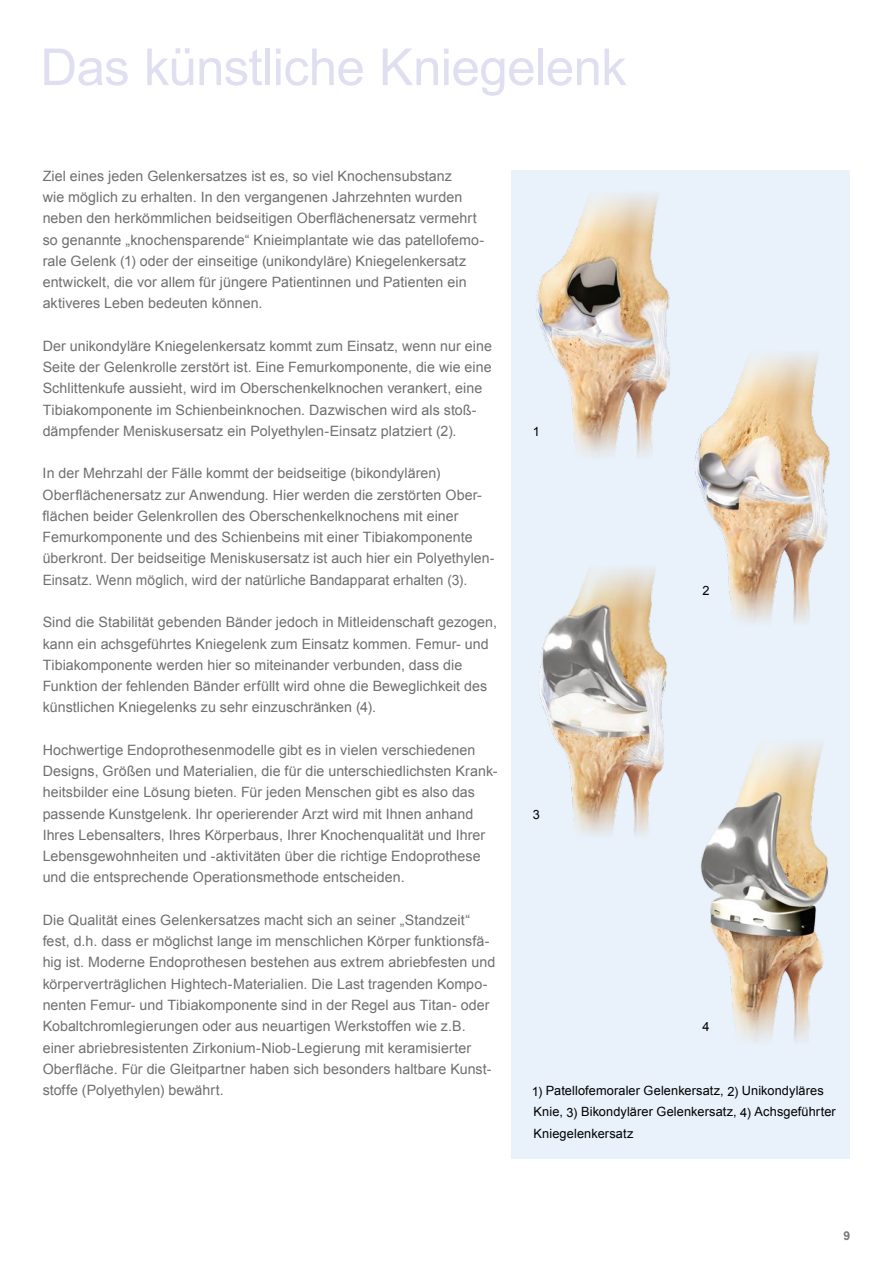
<style>
.page{position:relative;width:893px;height:1263px;background:#fff}
.page>*{position:absolute;margin:0;border:0;box-sizing:border-box;transform-origin:0 0}
.t1{font:51px "Arial";letter-spacing:-.01em;color:#dfdff1}
.t2{font:14.25px/21.3px "Arial";letter-spacing:.005em;color:#6f6f6e}
.t3{font:12.75px/21.3px "Arial";letter-spacing:.01em;color:#000}
.t4{font:700 12.3px "Arial";color:#7a7a7a}
</style>
<div class="page">
<div style="left:511px;top:170px;width:339px;height:989px;background:#e9f1fa"></div>
<img style="left:695px;top:354px;width:135px;height:268px">
<img style="left:536px;top:194px;width:168px;height:266px">
<img style="left:539px;top:568px;width:128px;height:267px">
<img style="left:701px;top:744px;width:128px;height:298px">
<h1 class="t1" style="left:40px;top:34px;width:588px">Das künstliche Kniegelenk</h1>
<p class="t2" style="left:43px;top:165px;width:443px">Ziel eines jeden Gelenkersatzes ist es, so viel Knochensubstanz<br>wie möglich zu erhalten. In den vergangenen Jahrzehnten wurden neben den herkömmlichen beidseitigen Oberflächenersatz vermehrt so genannte „knochensparende“ Knieimplantate wie das patellofemo&shy;rale Gelenk (1) oder der einseitige (unikondyläre) Kniegelenkersatz entwickelt, die vor allem für jüngere Patientinnen und Patienten ein aktiveres Leben bedeuten können.</p>
<p class="t2" style="left:43px;top:335px;width:451px">Der unikondyläre Kniegelenkersatz kommt zum Einsatz, wenn nur eine Seite der Gelenkrolle zerstört ist. Eine Femurkomponente, die wie eine Schlittenkufe aussieht, wird im Oberschenkelknochen verankert, eine Tibiakomponente im Schienbeinknochen. Dazwischen wird als stoß&shy;dämpfender Meniskusersatz ein Polyethylen-Einsatz platziert (2).</p>
<p class="t2" style="left:43px;top:463px;width:453px">In der Mehrzahl der Fälle kommt der beidseitige (bikondylären)<br>Oberflächenersatz zur Anwendung. Hier werden die zerstörten Ober&shy;flächen beider Gelenkrollen des Oberschenkelknochens mit einer Femurkomponente und des Schienbeins mit einer Tibiakomponente überkront. Der beidseitige Meniskusersatz ist auch hier ein Polyethylen-Einsatz. Wenn möglich, wird der natürliche Bandapparat erhalten (3).</p>
<p class="t2" style="left:43px;top:612px;width:456px">Sind die Stabilität gebenden Bänder jedoch in Mitleidenschaft gezogen, kann ein achsgeführtes Kniegelenk zum Einsatz kommen. Femur- und Tibiakomponente werden hier so miteinander verbunden, dass die Funktion der fehlenden Bänder erfüllt wird ohne die Beweglichkeit des künstlichen Kniegelenks zu sehr einzuschränken (4).</p>
<p class="t2" style="left:43px;top:739px;width:456px">Hochwertige Endoprothesenmodelle gibt es in vielen verschiedenen Designs, Größen und Materialien, die für die unterschiedlichsten Krank&shy;heitsbilder eine Lösung bieten. Für jeden Menschen gibt es also das passende Kunstgelenk. Ihr operierender Arzt wird mit Ihnen anhand Ihres Lebensalters, Ihres Körperbaus, Ihrer Knochenqualität und Ihrer Lebensgewohnheiten und -aktivitäten über die richtige Endoprothese und die entsprechende Operationsmethode entscheiden.</p>
<p class="t2" style="left:43px;top:909px;width:454px">Die Qualität eines Gelenkersatzes macht sich an seiner „Standzeit“ fest, d.h. dass er möglichst lange im menschlichen Körper funktionsfä&shy;hig ist. Moderne Endoprothesen bestehen aus extrem abriebfesten und körperverträglichen Hightech-Materialien. Die Last tragenden Kompo&shy;nenten Femur- und Tibiakomponente sind in der Regel aus Titan- oder Kobaltchromlegierungen oder aus neuartigen Werkstoffen wie z.B. einer abriebresistenten Zirkonium-Niob-Legierung mit keramisierter Oberfläche. Für die Gleitpartner haben sich besonders haltbare Kunst&shy;stoffe (Polyethylen) bewährt.</p>
<p class="t3" style="left:533px;top:421px;width:9px">1</p>
<p class="t3" style="left:533px;top:804px;width:9px">3</p>
<p class="t3" style="left:702px;top:580px;width:9px">2</p>
<p class="t3" style="left:702px;top:1016px;width:9px">4</p>
<p class="t3" style="left:532px;top:1080px;width:306px">1) Patellofemoraler Gelenkersatz, 2) Unikondyläres<br>Knie, 3) Bikondylärer Gelenkersatz, 4) Achsgeführter<br>Kniegelenkersatz</p>
<p class="t4" style="left:844px;top:1228px;width:8px">9</p>
</div>
